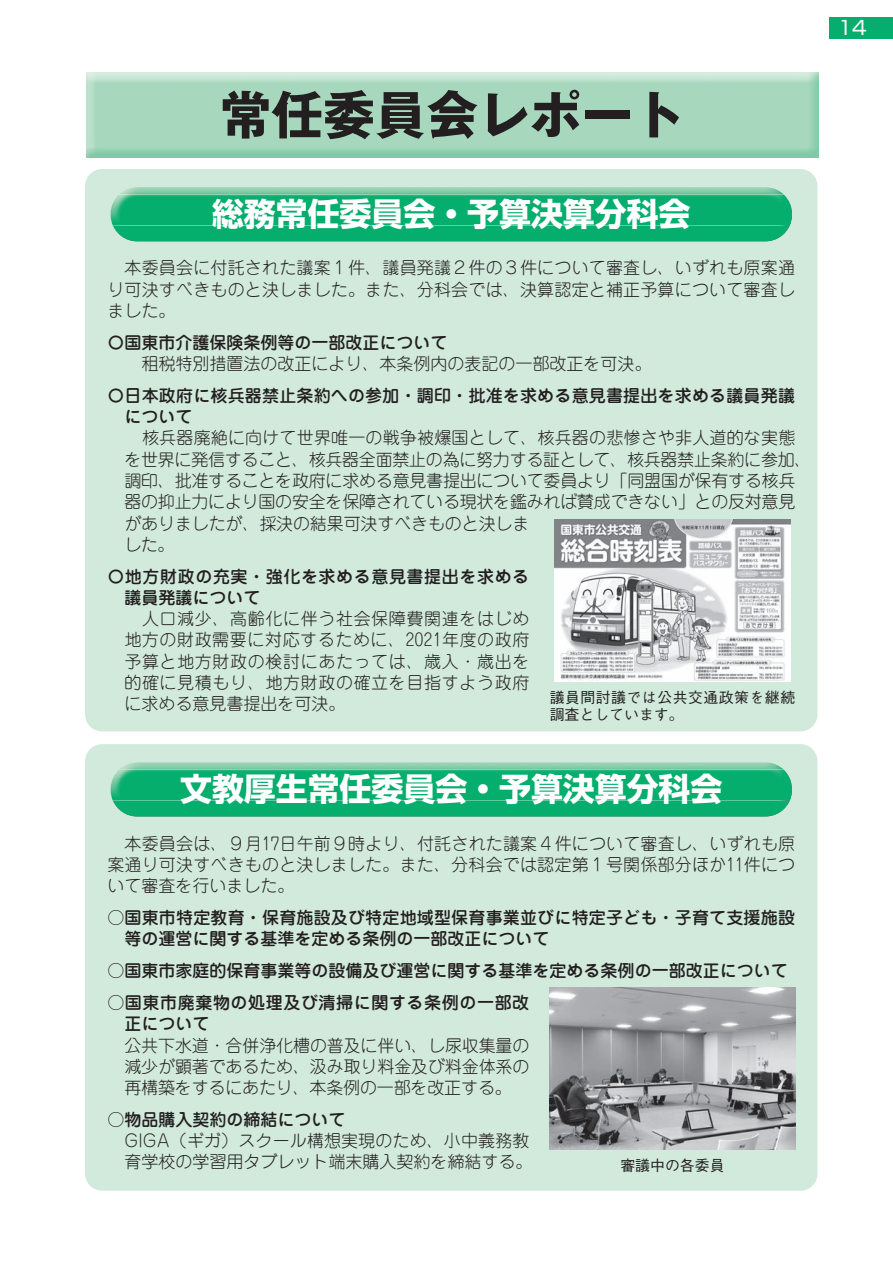
<style>
.page{position:relative;width:893px;height:1263px;background:#fff}
.page>*{position:absolute;margin:0;border:0;box-sizing:border-box;transform-origin:0 0}
.t1{font:700 51.6px "Gothic MB101 Pr 6";color:#231f20}
.t2{font:700 31.95px "UD Shin Go Pr 6";color:#fff}
.t3{font:19.2px "Shin Go Pro";color:#fff}
.t4{font:300 16.95px/21.3px "Jun 101 Pro";color:#231f20;text-align:justify}
.t5{font:500 16.95px/21.3px "Jun 34 Pro";letter-spacing:.01em;color:#231f20}
.t6{font:500 16.95px/21.3px "Jun 34 Pro";letter-spacing:.035em;color:#231f20}
.t7{font:500 14.85px "Gothic BBB Pr 6";letter-spacing:.035em;color:#231f20}
.t8{font:500 14.85px "Gothic BBB Pr 6";color:#231f20}
</style>
<div class="page">
<div style="left:85px;top:169px;width:732px;height:562px;background:#d1eadb;border-radius:17px"></div>
<img style="left:120px;top:187px;width:664px;height:8px">
<img style="left:113px;top:225px;width:677px;height:16px">
<img style="left:111px;top:195px;width:681px;height:30px">
<img style="left:555px;top:520px;width:235px;height:161px">
<div style="left:85px;top:744px;width:732px;height:447px;background:#d1eadb;border-radius:17px"></div>
<img style="left:120px;top:762px;width:664px;height:8px">
<img style="left:113px;top:800px;width:677px;height:16px">
<img style="left:111px;top:770px;width:681px;height:30px">
<img style="left:550px;top:988px;width:245px;height:161px">
<div style="left:829px;top:17px;width:64px;height:21px;background:#06ae6e"></div>
<h1 class="t1" style="left:220px;top:72px;width:466px">常任委員会レポート</h1>
<h2 class="t2" style="left:212px;top:188px;width:480px">総務常任委員会・予算決算分科会</h2>
<p class="t4" style="left:107px;top:255px;width:689px">　本委員会に付託された議案１件、議員発議２件の３件について審査し、いずれも原案通り可決すべきものと決しました。また、分科会では、決算認定と補正予算について審査しました。</p>
<p class="t5" style="left:107px;top:330px;width:342px">〇国東市介護保険条例等の一部改正について</p>
<p class="t4" style="left:124px;top:351px;width:529px">　租税特別措置法の改正により、本条例内の表記の一部改正を可決。</p>
<p class="t5" style="left:124px;top:383px;width:672px;text-indent:-17px">〇日本政府に核兵器禁止条約への参加・調印・批准を求める意見書提出を求める議員発議について</p>
<p class="t4" style="left:124px;top:425px;width:689px;text-align:left">　核兵器廃絶に向けて世界唯一の戦争被爆国として、核兵器の悲惨さや非人道的な実態を世界に発信すること、核兵器全面禁止の為に努力する証として、核兵器禁止条約に参加、調印、批准することを政府に求める意見書提出について委員より「同盟国が保有する核兵器の抑止力により国の安全を保障されている現状を鑑みれば賛成できない」との反対意見がありましたが、採決の結果可決すべきものと決しま<br>した。</p>
<p class="t6" style="left:124px;top:564px;width:406px;text-indent:-17px">〇地方財政の充実・強化を求める意見書提出を求める議員発議について</p>
<p class="t4" style="left:124px;top:606px;width:407px">　人口減少、高齢化に伴う社会保障費関連をはじめ地方の財政需要に対応するために、2021年度の政府予算と地方財政の検討にあたっては、歳入・歳出を的確に見積もり、地方財政の確立を目指すよう政府</p>
<p class="t7" style="left:550px;top:685px;width:247px">議員間討議では公共交通政策を継続</p>
<p class="t4" style="left:124px;top:691px;width:223px">に求める意見書提出を可決。</p>
<p class="t8" style="left:550px;top:702px;width:135px">調査としています。</p>
<h2 class="t2" style="left:180px;top:763px;width:544px">文教厚生常任委員会・予算決算分科会</h2>
<p class="t4" style="left:107px;top:830px;width:689px">　本委員会は、９月17日午前９時より、付託された議案４件について審査し、いずれも原案通り可決すべきものと決しました。また、分科会では認定第１号関係部分ほか11件について審査を行いました。</p>
<p class="t5" style="left:124px;top:905px;width:672px;text-indent:-17px">○国東市特定教育・保育施設及び特定地域型保育事業並びに特定子ども・子育て支援施設等の運営に関する基準を定める条例の一部改正について</p>
<p class="t5" style="left:107px;top:958px;width:682px">○国東市家庭的保育事業等の設備及び運営に関する基準を定める条例の一部改正について</p>
<p class="t6" style="left:124px;top:990px;width:406px;text-indent:-17px">○国東市廃棄物の処理及び清掃に関する条例の一部改正について</p>
<p class="t4" style="left:124px;top:1032px;width:407px;text-indent:-17px">　公共下水道・合併浄化槽の普及に伴い、し尿収集量の減少が顕著であるため、汲み取り料金及び料金体系の再構築をするにあたり、本条例の一部を改正する。</p>
<p class="t5" style="left:107px;top:1107px;width:240px">○物品購入契約の締結について</p>
<p class="t4" style="left:124px;top:1128px;width:407px">GIGA（ギガ）スクール構想実現のため、小中義務教</p>
<p class="t8" style="left:620px;top:1153px;width:106px">審議中の各委員</p>
<p class="t4" style="left:124px;top:1149px;width:410px">育学校の学習用タブレット端末購入契約を締結する。</p>
<p class="t3" style="left:838px;top:12px;width:31px">14</p>
</div>
